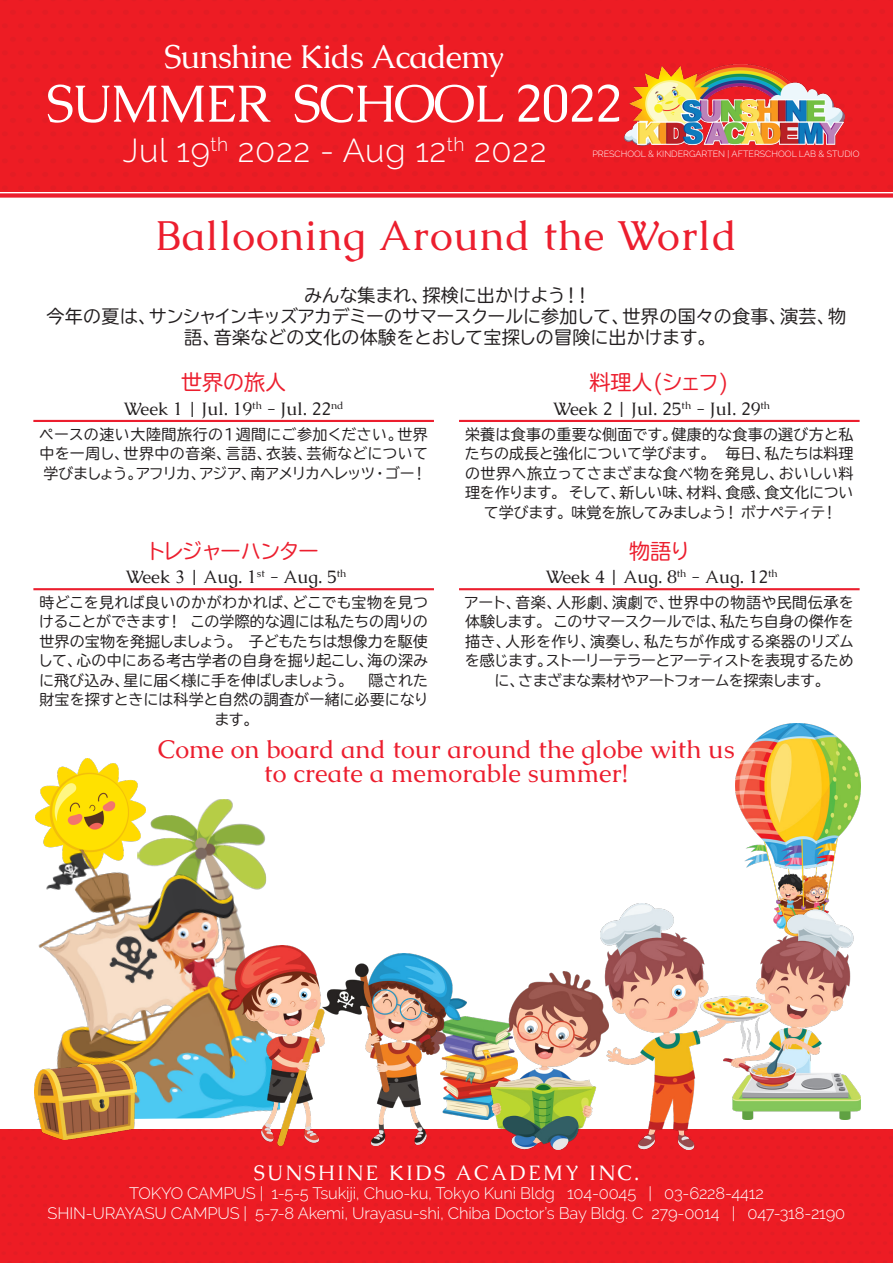
<style>
.page{position:relative;width:893px;height:1263px;background:#fff}
.page>*{position:absolute;margin:0;border:0;box-sizing:border-box;transform-origin:0 0}
.t1{font:52.5px "Caudex";letter-spacing:-.03em;color:#fff}
.t2{font:42px "Caudex";letter-spacing:.02em;color:#ec1e2e}
.t3{font:300 33px "Raleway";letter-spacing:.02em;color:#fff}
.t4{font:33px "Caudex";letter-spacing:-.03em;color:#fff}
.Date{font:25.5px "Caudex";color:#ec1e2e}
.t5{font:21px "Caudex";letter-spacing:.11em;color:#fff}
.t6{font:21px "TBUDR Go Std";letter-spacing:-.065em;color:#ec1e2e}
.t7{font:21px "TBUDR Go Std";letter-spacing:-.09em;color:#ec1e2e}
.Date-2{font:18px/21px "TBUDR Go Std";letter-spacing:-.005em;color:#231f20;text-align:center}
.t8{font:18px "Caudex";color:#231f20}
.t9{font:300 16.5px/19.8px "Raleway";letter-spacing:-.01em;color:#fff;text-align:center}
.t10{font:15px/19.5px "TBUDR Go Std";letter-spacing:-.005em;color:#231f20;text-align:center}
.t11{font:15px/19.5px "TBUDR Go Std";letter-spacing:-.025em;color:#231f20;text-align:center}
.t12{font:300 9px "Raleway";color:#fff}
</style>
<div class="page">
<div style="left:0;top:1129px;width:893px;height:134px;background:#ed1c24"></div>
<img style="left:0;top:0;width:893px;height:192px">
<div style="left:0;top:193px;width:893px;height:5px;background:#ec1e2e"></div>
<img style="left:624px;top:65px;width:221px;height:82px">
<hr style="left:459px;top:420px;width:401px;height:2px;background:#ec1e2e">
<hr style="left:33px;top:420px;width:401px;height:2px;background:#ec1e2e">
<hr style="left:33px;top:588px;width:401px;height:2px;background:#ec1e2e">
<hr style="left:459px;top:588px;width:401px;height:2px;background:#ec1e2e">
<img style="left:735px;top:723px;width:126px;height:186px">
<img style="left:35px;top:758px;width:103px;height:90px">
<img style="left:137px;top:799px;width:128px;height:49px">
<img style="left:38px;top:848px;width:229px;height:271px">
<img style="left:770px;top:909px;width:91px;height:211px">
<img style="left:466px;top:1016px;width:24px;height:104px">
<img style="left:600px;top:903px;width:170px;height:246px">
<img style="left:324px;top:954px;width:142px;height:191px">
<img style="left:222px;top:945px;width:102px;height:200px">
<img style="left:490px;top:972px;width:119px;height:177px">
<img style="left:34px;top:1060px;width:103px;height:79px">
<h3 class="t4" style="left:164px;top:35px;width:341px">Sunshine Kids Academy</h3>
<h1 class="t1" style="left:46px;top:70px;width:578px">SUMMER SCHOOL 2022</h1>
<h3 class="t3" style="left:123px;top:132px;width:425px">Jul 19<sup>th</sup> 2022 - Aug 12<sup>th</sup> 2022</h3>
<p class="t12" style="left:592px;top:148px;width:269px">PRESCHOOL &amp; KINDERGARTEN | AFTERSCHOOL LAB &amp; STUDIO</p>
<p class="t2" style="left:155px;top:208px;width:583px">Ballooning Around the World</p>
<p class="Date-2" style="left:304px;top:285px;width:289px">みんな集まれ、探検に出かけよう！！</p>
<p class="Date-2" style="left:47px;top:306px;width:801px">今年の夏は、サンシャインキッズアカデミーのサマースクールに参加して、世界の国々の食事、演芸、物語、音楽などの文化の体験をとおして宝探しの冒険に出かけます。</p>
<p class="t6" style="left:181px;top:365px;width:106px">世界の旅人</p>
<p class="t8" style="left:124px;top:397px;width:221px">Week 1 | Jul. 19<sup>th</sup> - Jul. 22<sup>nd</sup></p>
<p class="t10" style="left:39px;top:424px;width:391px;text-align:justify">ペースの速い大陸間旅行の1週間にご参加ください。世界中を一周し、世界中の音楽、言語、衣装、芸術などについて学びましょう。アフリカ、アジア、南アメリカへレッツ・ゴー！</p>
<p class="t7" style="left:146px;top:533px;width:175px">トレジャーハンター</p>
<p class="t8" style="left:126px;top:565px;width:222px">Week 3 | Aug. 1<sup>st</sup> - Aug. 5<sup>th</sup></p>
<p class="t10" style="left:38px;top:592px;width:392px">時どこを見れば良いのかがわかれば、どこでも宝物を見つけることができます！ この学際的な週には私たちの周りの世界の宝物を発掘しましょう。 子どもたちは想像力を駆使して、心の中にある考古学者の自身を掘り起こし、海の深みに飛び込み、星に届く様に手を伸ばしましょう。 隠された財宝を探すときには科学と自然の調査が一緒に必要になります。</p>
<p class="t6" style="left:589px;top:365px;width:141px">料理人(シェフ)</p>
<p class="t8" style="left:553px;top:397px;width:218px">Week 2 | Jul. 25<sup>th</sup> - Jul. 29<sup>th</sup></p>
<p class="t10" style="left:465px;top:424px;width:390px">栄養は食事の重要な側面です。健康的な食事の選び方と私たちの成長と強化について学びます。 毎日、私たちは料理の世界へ旅立ってさまざまな食べ物を発見し、おいしい料理を作ります。 そして、新しい味、材料、食感、食文化について学びます。味覚を旅してみましょう！ ボナペティテ！</p>
<p class="t6" style="left:629px;top:533px;width:63px">物語り</p>
<p class="t8" style="left:546px;top:565px;width:234px">Week 4 | Aug. 8<sup>th</sup> - Aug. 12<sup>th</sup></p>
<p class="t11" style="left:464px;top:592px;width:392px">アート、音楽、人形劇、演劇で、世界中の物語や民間伝承を体験します。 このサマースクールでは、私たち自身の傑作を描き、人形を作り、演奏し、私たちが作成する楽器のリズムを感じます。ストーリーテラーとアーティストを表現するために、さまざまな素材やアートフォームを探索します。</p>
<p class="Date" style="left:158px;top:733px;width:578px">Come on board and tour around the globe with us</p>
<p class="Date" style="left:264px;top:757px;width:365px">to create a memorable summer!</p>
<h3 class="t5" style="left:254px;top:1159px;width:387px">SUNSHINE KIDS ACADEMY INC.</h3>
<p class="t9" style="left:48px;top:1184px;width:799px">TOKYO CAMPUS | 1-5-5 Tsukiji, Chuo-ku, Tokyo Kuni Bldg 104-0045 | 03-6228-4412<br>SHIN-URAYASU CAMPUS | 〒5-7-8 Akemi, Urayasu-shi, Chiba Doctor’s Bay Bldg. C 279-0014 | 047-318-2190</p>
</div>
